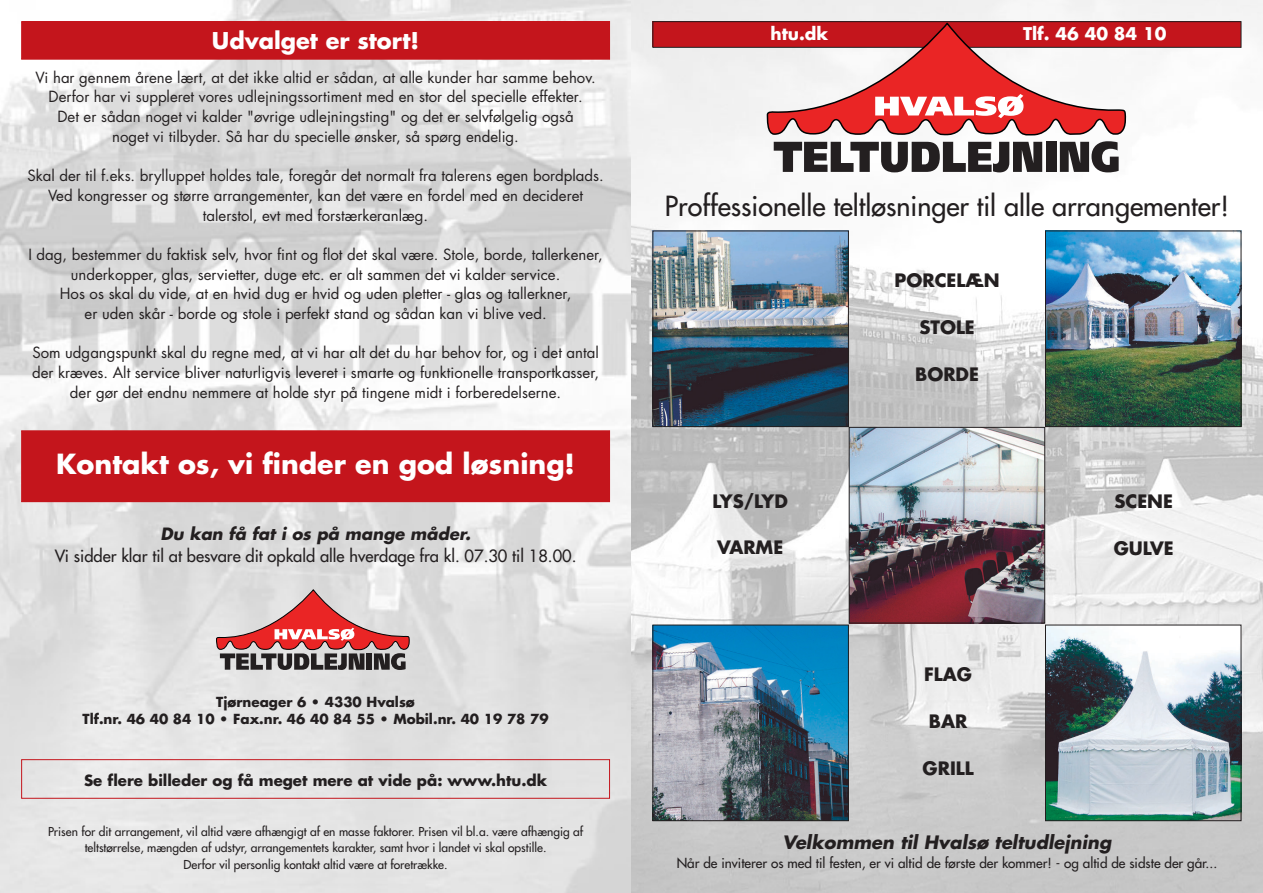
<style>
.page{position:relative;width:1263px;height:893px;background:#fff}
.page>*{position:absolute;margin:0;border:0;box-sizing:border-box;transform-origin:0 0}
.t1{font:27px "Futura";color:#231f20}
.t2{font:700 27px "Futura";color:#fff}
.t3{font:700 22.5px "Futura";color:#fff}
.t4{font:700 18px "Futura";color:#231f20}
.t5{font:italic 700 18px "Futura";color:#231f20}
.t6{font:700 17.1px "Futura";color:#fff}
.t7{font:16.5px/22.2px "Futura";color:#231f20;text-align:center}
.t8{font:15px/19.6px "Futura";color:#231f20;text-align:center}
.t9{font:700 15px "Futura";color:#231f20}
.t10{font:13.5px "Futura";color:#231f20}
.t11{font:700 13.5px/17.5px "Futura";color:#231f20;text-align:center}
.t12{font:12px/16.4px "Futura";color:#231f20;text-align:center}
.s1{font-weight:700;font-style:italic}
</style>
<div class="page">
<img style="left:0;top:0;width:1263px;height:892px">
<img style="left:654px;top:232px;width:193px;height:193px">
<div style="left:652px;top:230px;width:197px;height:197px;border:1px solid #231f20"></div>
<img style="left:851px;top:429px;width:192px;height:192px">
<div style="left:849px;top:427px;width:196px;height:196px;border:1px solid #231f20"></div>
<img style="left:654px;top:626px;width:193px;height:193px">
<div style="left:652px;top:624px;width:197px;height:197px;border:1px solid #231f20"></div>
<img style="left:1047px;top:232px;width:192px;height:193px">
<div style="left:1045px;top:230px;width:196px;height:197px;border:1px solid #231f20"></div>
<img style="left:1047px;top:626px;width:192px;height:193px">
<div style="left:1045px;top:624px;width:196px;height:197px;border:1px solid #231f20"></div>
<div style="left:22px;top:431px;width:588px;height:70px;background:#c4151c"></div>
<div style="left:21px;top:430px;width:589px;height:72px;border:1px solid #c4151c"></div>
<div style="left:21px;top:759px;width:589px;height:39px;border:1px solid #c4151c"></div>
<svg style="left:216px;top:589px;width:193px;height:81px;background:#c49393"></svg>
<div style="left:22px;top:22px;width:588px;height:37px;background:#c4151c"></div>
<div style="left:21px;top:21px;width:589px;height:39px;border:1px solid #c4151c"></div>
<div style="left:653px;top:22px;width:588px;height:25px;background:#c4151c"></div>
<div style="left:652px;top:21px;width:589px;height:27px;border:1px solid #231f20"></div>
<svg style="left:767px;top:23px;width:359px;height:149px"></svg>
<p class="t3" style="left:212px;top:30px;width:209px">Udvalget er stort!</p>
<p class="t8" style="left:35px;top:69px;width:562px">Vi har gennem årene lært, at det ikke altid er sådan, at alle kunder har samme behov.<br>Derfor har vi suppleret vores udlejningssortiment med en stor del specielle effekter.<br>Det er sådan noget vi kalder "øvrige udlejningsting" og det er selvfølgelig også<br>noget vi tilbyder. Så har du specielle ønsker, så spørg endelig.</p>
<p class="t8" style="left:27px;top:167px;width:578px">Skal der til f.eks. brylluppet holdes tale, foregår det normalt fra talerens egen bordplads.<br>Ved kongresser og større arrangementer, kan det være en fordel med en decideret talerstol, evt med forstærkeranlæg.</p>
<p class="t8" style="left:28px;top:246px;width:576px">I dag, bestemmer du faktisk selv, hvor fint og flot det skal være. Stole, borde, tallerkener, underkopper, glas, servietter, duge etc. er alt sammen det vi kalder service.<br>Hos os skal du vide, at en hvid dug er hvid og uden pletter - glas og tallerkner,<br>er uden skår - borde og stole i perfekt stand og sådan kan vi blive ved.</p>
<p class="t8" style="left:32px;top:344px;width:569px">Som udgangspunkt skal du regne med, at vi har alt det du har behov for, og i det antal der kræves. Alt service bliver naturligvis leveret i smarte og funktionelle transportkasser, der gør det endnu nemmere at holde styr på tingene midt i forberedelserne.</p>
<p class="t2" style="left:56px;top:451px;width:520px">Kontakt os, vi finder en god løsning!</p>
<p class="t7" style="left:55px;top:523px;width:523px"><span class="s1">Du kan få fat i os på mange måder.<br></span>Vi sidder klar til at besvare dit opkald alle hverdage fra kl. 07.30 til 18.00.</p>
<p class="t11" style="left:83px;top:694px;width:468px">Tjørneager 6 • 4330 Hvalsø<br>Tlf.nr. 46 40 84 10 • Fax.nr. 46 40 84 55 • Mobil.nr. 40 19 78 79</p>
<p class="t9" style="left:84px;top:773px;width:464px">Se flere billeder og få meget mere at vide på: www.htu.dk</p>
<p class="t12" style="left:48px;top:824px;width:537px">Prisen for dit arrangement, vil altid være afhængigt af en masse faktorer. Prisen vil bl.a. være afhængig af teltstørrelse, mængden af udstyr, arrangementets karakter, samt hvor i landet vi skal opstille.<br>Derfor vil personlig kontakt altid være at foretrække.</p>
<p class="t6" style="left:771px;top:26px;width:59px">htu.dk</p>
<p class="t6" style="left:1023px;top:26px;width:145px">Tlf. 46 40 84 10</p>
<p class="t1" style="left:665px;top:192px;width:566px">Proffessionelle teltløsninger til alle arrangementer!</p>
<p class="t4" style="left:713px;top:492px;width:77px">LYS/LYD</p>
<p class="t4" style="left:717px;top:539px;width:67px">VARME</p>
<p class="t4" style="left:895px;top:272px;width:107px">PORCELÆN</p>
<p class="t4" style="left:919px;top:319px;width:57px">STOLE</p>
<p class="t4" style="left:915px;top:366px;width:65px">BORDE</p>
<p class="t4" style="left:924px;top:666px;width:49px">FLAG</p>
<p class="t4" style="left:929px;top:713px;width:40px">BAR</p>
<p class="t4" style="left:923px;top:759px;width:53px">GRILL</p>
<p class="t4" style="left:1114px;top:493px;width:60px">SCENE</p>
<p class="t4" style="left:1114px;top:540px;width:62px">GULVE</p>
<p class="t5" style="left:783px;top:833px;width:333px">Velkommen til Hvalsø teltudlejning</p>
<p class="t10" style="left:677px;top:856px;width:542px">Når de inviterer os med til festen, er vi altid de første der kommer! - og altid de sidste der går...</p>
</div>
